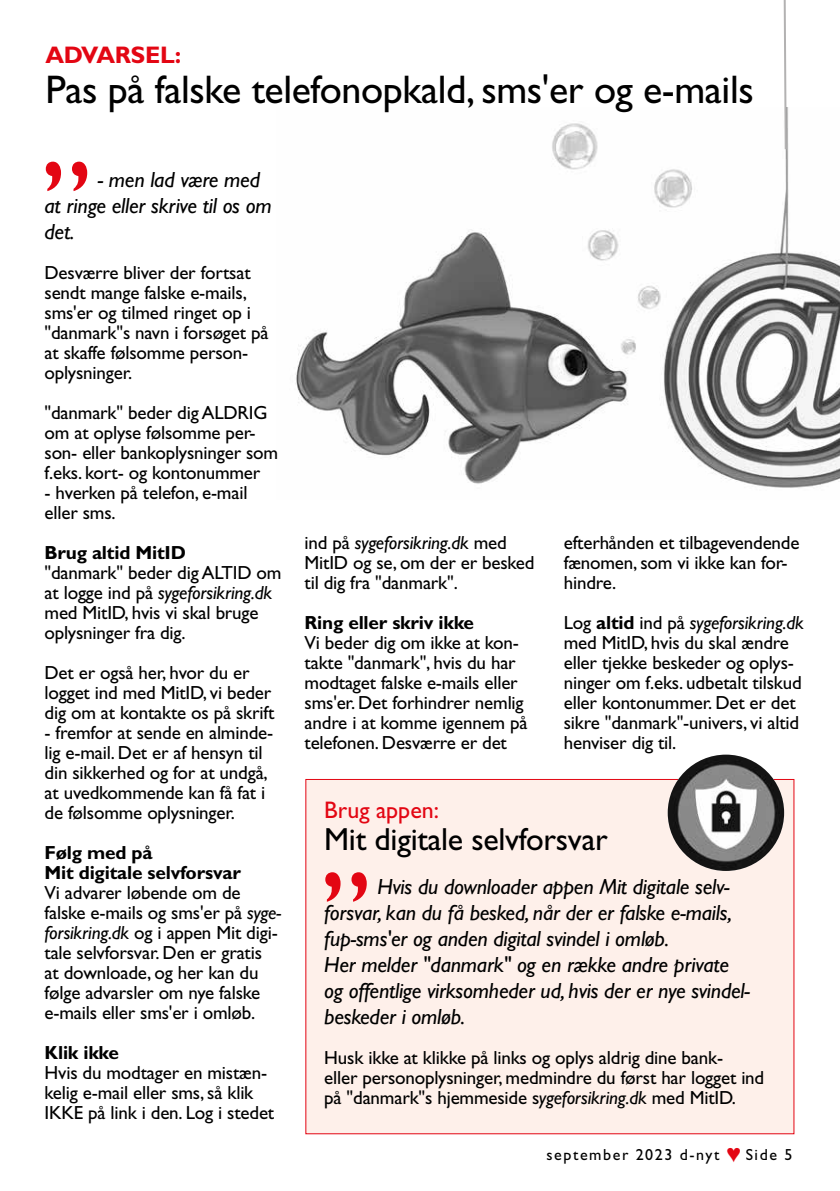
<style>
.page{position:relative;width:840px;height:1191px;background:#fff}
.page>*{position:absolute;margin:0;border:0;box-sizing:border-box;transform-origin:0 0}
.t1{font:120px "Gill Sans";color:#e30613}
.t2{font:40px "Gill Sans";letter-spacing:-.01em;color:#000}
.t3{font:32px "Gill Sans";letter-spacing:-.01em;color:#000}
.t4{font:24px "Gill Sans";color:#e30613}
.t5{font:700 24px "Gill Sans";letter-spacing:-.01em;color:#e30613}
.t6{font:italic 22px/26px "Gill Sans";letter-spacing:-.01em;color:#000}
.t7{font:19px/20px "Gill Sans";letter-spacing:-.01em;color:#000}
.t8{font:700 19px/20px "Gill Sans";letter-spacing:-.01em;color:#000}
.t9{font:16px "Gill Sans";letter-spacing:.1em;color:#000}
.s1{font-style:italic}
.s2{font-weight:700}
.s3{color:#e30613}
</style>
<div class="page">
<img style="left:295px;top:108px;width:544px;height:380px">
<div style="left:305px;top:779px;width:489px;height:355px;background:#fef0ea"></div>
<img style="left:667px;top:754px;width:116px;height:117px;border-radius:58px">
<svg style="left:782px;top:0;width:5px;height:151px"></svg>
<p class="t5" style="left:45px;top:41px;width:137px">ADVARSEL:</p>
<h2 class="t2" style="left:45px;top:67px;width:709px">Pas på falske telefonopkald, sms'er og e-mails</h2>
<h1 class="t1" style="left:41px;top:135px;width:53px">”</h1>
<p class="t6" style="left:45px;top:166px;width:228px;text-indent:53px">- men lad være med at ringe eller skrive til os om det.</p>
<p class="t7" style="left:45px;top:262px;width:225px">Desværre bliver der fortsat sendt mange falske e-mails, sms'er og tilmed ringet op i "danmark"s navn i forsøget på at skaffe følsomme person&shy;oplysninger.</p>
<p class="t7" style="left:45px;top:402px;width:235px">"danmark" beder dig ALDRIG om at oplyse følsomme per&shy;son- eller bankoplysninger som f.eks. kort- og kontonummer</p>
<p class="t7" style="left:45px;top:482px;width:204px">- hverken på telefon, e-mail eller sms.</p>
<p class="t8" style="left:45px;top:542px;width:143px">Brug altid MitID</p>
<p class="t7" style="left:45px;top:562px;width:238px">"danmark" beder dig ALTID om at logge ind på <span class="s1">sygeforsikring.dk </span>med MitID, hvis vi skal bruge oplysninger fra dig.</p>
<p class="t7" style="left:45px;top:662px;width:231px">Det er også her, hvor du er logget ind med MitID, vi beder dig om at kontakte os på skrift</p>
<p class="t7" style="left:45px;top:722px;width:230px">- fremfor at sende en alminde&shy;lig e-mail. Det er af hensyn til din sikkerhed og for at undgå, at uvedkommende kan få fat i de følsomme oplysninger.</p>
<p class="t8" style="left:45px;top:842px;width:198px">Følg med på<br>Mit digitale selvforsvar</p>
<p class="t7" style="left:45px;top:882px;width:238px">Vi advarer løbende om de falske e-mails og sms'er på <span class="s1">syge&shy;forsikring.dk</span> og i appen Mit digi&shy;tale selvforsvar. Den er gratis<br>at downloade, og her kan du følge advarsler om nye falske e-mails eller sms'er i omløb.</p>
<p class="t8" style="left:45px;top:1042px;width:76px">Klik ikke</p>
<p class="t7" style="left:45px;top:1062px;width:231px">Hvis du modtager en mistæn&shy;kelig e-mail eller sms, så klik<br>IKKE på link i den. Log i stedet</p>
<p class="t7" style="left:304px;top:532px;width:231px">ind på <span class="s1">sygeforsikring.dk</span> med<br>MitID og se, om der er besked til dig fra "danmark".</p>
<p class="t8" style="left:304px;top:612px;width:171px">Ring eller skriv ikke</p>
<p class="t7" style="left:304px;top:632px;width:224px">Vi beder dig om ikke at kon&shy;takte "danmark", hvis du har modtaget falske e-mails eller sms'er. Det forhindrer nemlig andre i at komme igennem på telefonen. Desværre er det</p>
<p class="t7" style="left:563px;top:532px;width:237px">efterhånden et tilbagevendende fænomen, som vi ikke kan for&shy;hindre.</p>
<p class="t7" style="left:563px;top:612px;width:241px">Log <span class="s2">altid</span> ind på <span class="s1">sygeforsikring.dk </span>med MitID, hvis du skal ændre eller tjekke beskeder og oplys&shy;ninger om f.eks. udbetalt tilskud eller kontonummer. Det er det sikre "danmark"-univers, vi altid henviser dig til.</p>
<p class="t4" style="left:324px;top:796px;width:116px">Brug appen:</p>
<h3 class="t3" style="left:324px;top:820px;width:285px">Mit digitale selvforsvar</h3>
<p class="t6" style="left:324px;top:873px;width:427px;text-indent:53px">Hvis du downloader appen Mit digitale selv&shy;forsvar, kan du få besked, når der er falske e-mails, fup-sms'er og anden digital svindel i omløb.<br>Her melder "danmark" og en række andre private og offentlige virksomheder ud, hvis der er nye svindel&shy;beskeder i omløb.</p>
<p class="t7" style="left:324px;top:1047px;width:441px">Husk ikke at klikke på links og oplys aldrig dine bank-<br>eller personoplysninger, medmindre du først har logget ind på "danmark"s hjemmeside s<span class="s1">ygeforsikring.dk</span> med MitID.</p>
<h1 class="t1" style="left:320px;top:846px;width:53px">”</h1>
<p class="t9" style="left:546px;top:1145px;width:247px">september 2023 d-nyt <span class="s3">♥</span> Side 5</p>
</div>
